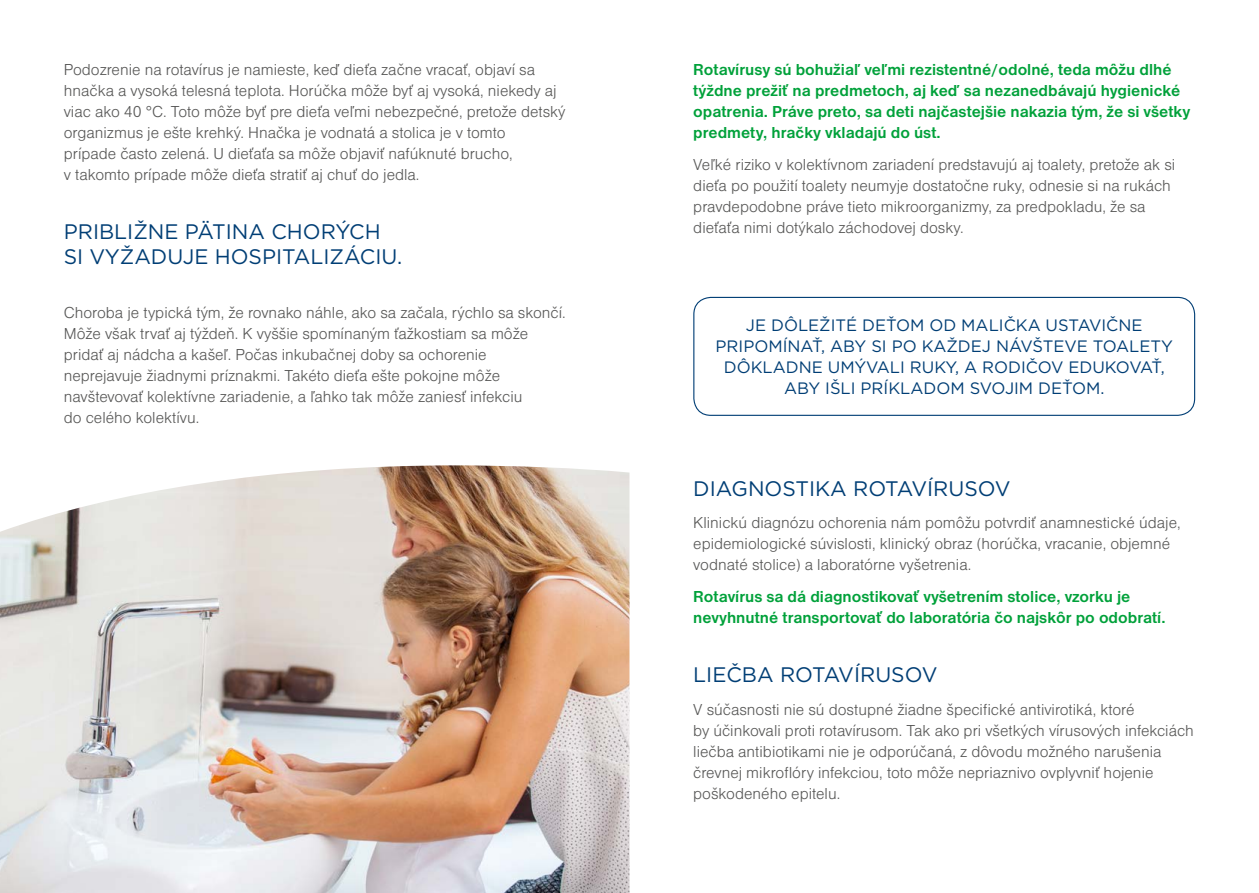
<style>
.page{position:relative;width:1259px;height:893px;background:#fff}
.page>*{position:absolute;margin:0;border:0;box-sizing:border-box;transform-origin:0 0}
.t1{font:21px/25.2px "Gotham";color:#003e75}
.t2{font:16.5px/21px "Nimbus Sans DOT Ligh";color:#575756}
.t3{font:700 16.5px/21px "Nimbus Sans DOT";color:#00a13a}
.t4{font:16.5px/21px "Gotham";color:#003e75;text-align:center}
</style>
<div class="page">
<img style="left:0;top:465px;width:629px;height:428px">
<div style="left:693px;top:297px;width:502px;height:119px;border:1px solid #003e75;border-radius:17px"></div>
<p class="t2" style="left:64px;top:59px;width:503px">Podozrenie na rotavírus je namieste, keď dieťa začne vracať, objaví sa hnačka a vysoká telesná teplota. Horúčka môže byť aj vysoká, niekedy aj viac ako 40 °C. Toto môže byť pre dieťa veľmi nebezpečné, pretože detský organizmus je ešte krehký. Hnačka je vodnatá a stolica je v tomto<br>prípade často zelená. U dieťaťa sa môže objaviť nafúknuté brucho,<br>v takomto prípade môže dieťa stratiť aj chuť do jedla.</p>
<p class="t3" style="left:693px;top:60px;width:498px">Rotavírusy sú bohužiaľ veľmi rezistentné/odolné, teda môžu dlhé týždne prežiť na predmetoch, aj keď sa nezanedbávajú hygienické opatrenia. Práve preto, sa deti najčastejšie nakazia tým, že si všetky predmety, hračky vkladajú do úst.</p>
<p class="t2" style="left:693px;top:154px;width:483px">Veľké riziko v kolektívnom zariadení predstavujú aj toalety, pretože ak si dieťa po použití toalety neumyje dostatočne ruky, odnesie si na rukách pravdepodobne práve tieto mikroorganizmy, za predpokladu, že sa dieťaťa nimi dotýkalo záchodovej dosky.</p>
<p class="t1" style="left:64px;top:219px;width:340px">PRIBLIŽNE PÄTINA CHORÝCH<br>SI VYŽADUJE HOSPITALIZÁCIU.</p>
<p class="t2" style="left:64px;top:302px;width:503px">Choroba je typická tým, že rovnako náhle, ako sa začala, rýchlo sa skončí.<br>Môže však trvať aj týždeň. K vyššie spomínaným ťažkostiam sa môže pridať aj nádcha a kašeľ. Počas inkubačnej doby sa ochorenie neprejavuje žiadnymi príznakmi. Takéto dieťa ešte pokojne môže navštevovať kolektívne zariadenie, a ľahko tak môže zaniesť infekciu<br>do celého kolektívu.</p>
<p class="t4" style="left:715px;top:315px;width:459px">JE DÔLEŽITÉ DEŤOM OD MALIČKA USTAVIČNE PRIPOMÍNAŤ, ABY SI PO KAŽDEJ NÁVŠTEVE TOALETY DÔKLADNE UMÝVALI RUKY, A RODIČOV EDUKOVAŤ, ABY IŠLI PRÍKLADOM SVOJIM DEŤOM.</p>
<p class="t1" style="left:693px;top:476px;width:319px">DIAGNOSTIKA ROTAVÍRUSOV</p>
<p class="t2" style="left:693px;top:512px;width:489px">Klinickú diagnózu ochorenia nám pomôžu potvrdiť anamnestické údaje, epidemiologické súvislosti, klinický obraz (horúčka, vracanie, objemné vodnaté stolice) a laboratórne vyšetrenia.</p>
<p class="t3" style="left:693px;top:587px;width:474px">Rotavírus sa dá diagnostikovať vyšetrením stolice, vzorku je nevyhnutné transportovať do laboratória čo najskôr po odobratí.</p>
<p class="t1" style="left:693px;top:662px;width:246px">LIEČBA ROTAVÍRUSOV</p>
<p class="t2" style="left:693px;top:698px;width:502px">V súčasnosti nie sú dostupné žiadne špecifické antivirotiká, ktoré<br>by účinkovali proti rotavírusom. Tak ako pri všetkých vírusových infekciách liečba antibiotikami nie je odporúčaná, z dôvodu možného narušenia črevnej mikroflóry infekciou, toto môže nepriaznivo ovplyvniť hojenie poškodeného epitelu.</p>
</div>
